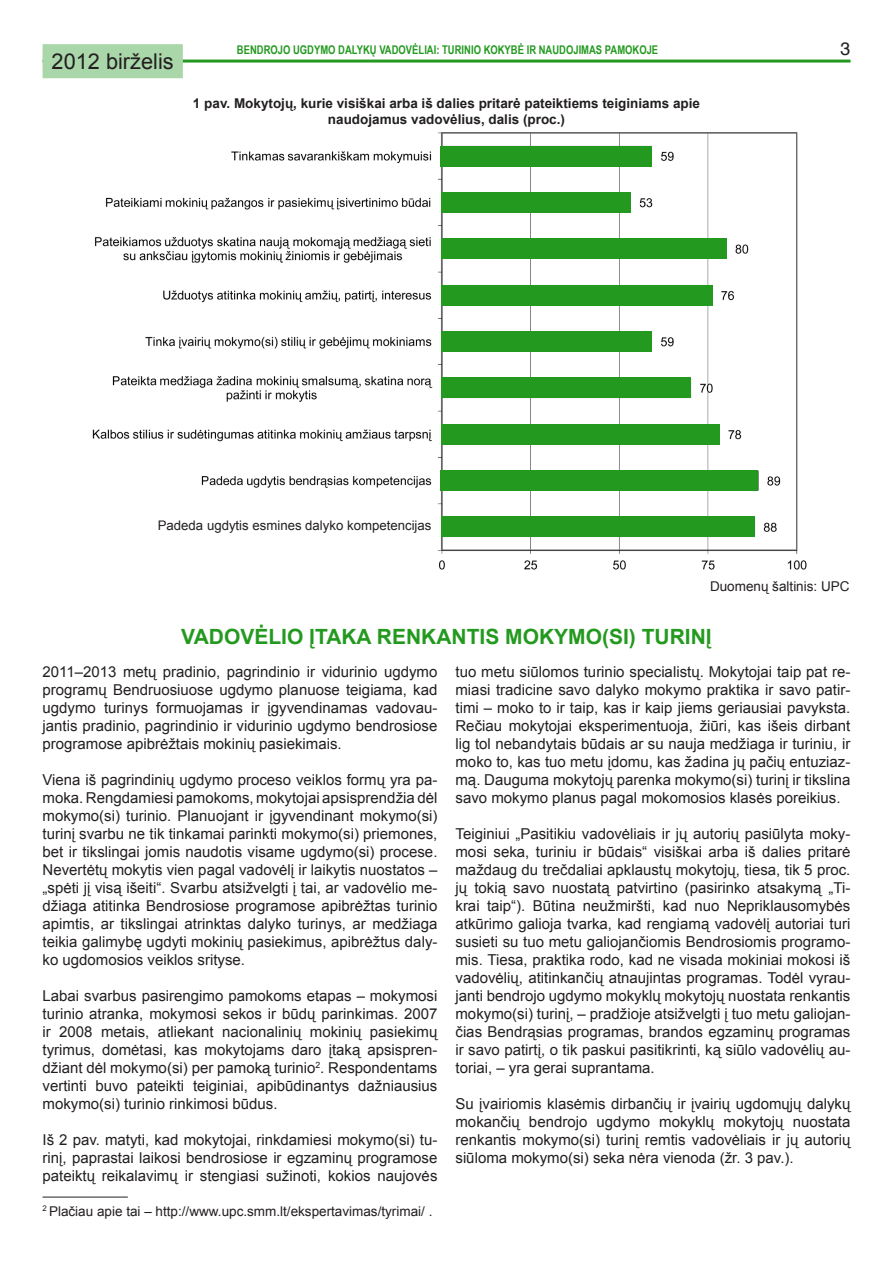
<style>
.page{position:relative;width:893px;height:1263px;background:#fff}
.page>*{position:absolute;margin:0;border:0;box-sizing:border-box;transform-origin:0 0}
.t1{font:21.75px "Arial";color:#231f20}
.ANTRASTĖ{font:700 21px "Arial";color:#239a1f}
.t2{font:18px "Helvetica LT";color:#231f20}
.A_BODY{font:15px/18px "Arial";color:#231f20;text-align:justify}
.t3{font:700 13.5px/16.2px "Arial";color:#231f20;text-align:center}
.A_BODY-2{font:13.5px "Arial";color:#231f20}
.A_BODY-3{font:13.2px "Arial";color:#231f20}
.t4{font:700 12px "Arial Narrow";color:#239a1f;scale:.96 1}
</style>
<div class="page">
<hr style="left:43px;top:60px;width:807px;height:3px;background:#239a1f">
<div style="left:43px;top:44px;width:140px;height:34px;background:#aad7a9;border:2px solid #aad7a9"></div>
<img style="left:92px;top:132px;width:715px;height:438px">
<div style="left:441px;top:146px;width:211px;height:21px;background:#239a1f"></div>
<div style="left:441px;top:192px;width:190px;height:21px;background:#239a1f"></div>
<div style="left:441px;top:239px;width:286px;height:20px;background:#239a1f"></div>
<div style="left:441px;top:285px;width:271px;height:20px;background:#239a1f"></div>
<div style="left:441px;top:331px;width:211px;height:20px;background:#239a1f"></div>
<div style="left:441px;top:377px;width:250px;height:21px;background:#239a1f"></div>
<div style="left:441px;top:424px;width:278px;height:20px;background:#239a1f"></div>
<div style="left:441px;top:470px;width:317px;height:20px;background:#239a1f"></div>
<div style="left:441px;top:516px;width:313px;height:21px;background:#239a1f"></div>
<hr style="left:43px;top:1197px;width:85px;height:1px;background:#231f20">
<div style="left:159px;top:517px;width:273px;height:19px;background:#fff"></div>
<p class="t1" style="left:52px;top:47px;width:124px">2012 birželis</p>
<p class="t4" style="left:237px;top:41px;width:440px">BENDROJO UGDYMO DALYKŲ VADOVĖLIAI: TURINIO KOKYBĖ IR NAUDOJIMAS PAMOKOJE</p>
<p class="t2" style="left:841px;top:37px;width:11px">3</p>
<p class="t3" style="left:193px;top:95px;width:508px">1 pav. Mokytojų, kurie visiškai arba iš dalies pritarė pateiktiems teiginiams apie naudojamus vadovėlius, dalis (proc.)</p>
<p class="A_BODY-3" style="left:158px;top:517px;width:275px">Padeda ugdytis esmines dalyko kompetencijas</p>
<p class="A_BODY-2" style="left:710px;top:577px;width:141px">Duomenų šaltinis: UPC</p>
<p class="ANTRASTĖ" style="left:181px;top:623px;width:57px">Vadovėlio</p>
<p class="ANTRASTĖ" style="left:309px;top:623px;width:21px">įtaka</p>
<p class="ANTRASTĖ" style="left:377px;top:623px;width:15px">renkantis</p>
<p class="ANTRASTĖ" style="left:505px;top:623px;width:17px">mok</p>
<p class="ANTRASTĖ" style="left:554px;top:623px;width:159px">ymo(si) turin į</p>
<p class="A_BODY" style="left:43px;top:663px;width:396px">2011–2013 metų pradinio, pagrindinio ir vidurinio ugdymo programų Bendruosiuose ugdymo planuose teigiama, kad ugdymo turinys formuojamas ir įgyvendinamas vadovau&shy;jantis pradinio, pagrindinio ir vidurinio ugdymo bendrosiose programose apibrėžtais mokinių pasiekimais.</p>
<p class="A_BODY" style="left:43px;top:771px;width:396px">Viena iš pagrindinių ugdymo proceso veiklos formų yra pa&shy;moka. Rengdamiesi pamokoms, mokytojai apsisprendžia dėl mokymo(si) turinio. Planuojant ir įgyvendinant mokymo(si) turinį svarbu ne tik tinkamai parinkti mokymo(si) priemones, bet ir tikslingai jomis naudotis visame ugdymo(si) procese.<br>Nevertėtų mokytis vien pagal vadovėlį ir laikytis nuostatos – „spėti jį visą išeiti“. Svarbu atsižvelgti į tai, ar vadovėlio me&shy;džiaga atitinka Bendrosiose programose apibrėžtas turinio apimtis, ar tikslingai atrinktas dalyko turinys, ar medžiaga teikia galimybę ugdyti mokinių pasiekimus, apibrėžtus daly&shy;ko ugdomosios veiklos srityse.</p>
<p class="A_BODY" style="left:43px;top:987px;width:396px">Labai svarbus pasirengimo pamokoms etapas – mokymosi turinio atranka, mokymosi sekos ir būdų parinkimas. 2007 ir 2008 metais, atliekant nacionalinių mokinių pasiekimų tyrimus, domėtasi, kas mokytojams daro įtaką apsispren&shy;džiant dėl mokymo(si) per pamoką turinio<sup>2</sup>. Respondentams vertinti buvo pateikti teiginiai, apibūdinantys dažniausius mokymo(si) turinio rinkimosi būdus.</p>
<p class="A_BODY" style="left:43px;top:1131px;width:396px">Iš 2 pav. matyti, kad mokytojai, rinkdamiesi mokymo(si) tu&shy;rinį, paprastai laikosi bendrosiose ir egzaminų programose pateiktų reikalavimų ir stengiasi sužinoti, kokios naujovės</p>
<p class="A_BODY-2" style="left:43px;top:1202px;width:391px"><sup>2</sup> Plačiau apie tai – http://www.upc.smm.lt/ekspertavimas/tyrimai/ .</p>
<p class="A_BODY" style="left:455px;top:663px;width:396px">tuo metu siūlomos turinio specialistų. Mokytojai taip pat re&shy;miasi tradicine savo dalyko mokymo praktika ir savo patir&shy;timi – moko to ir taip, kas ir kaip jiems geriausiai pavyksta.<br>Rečiau mokytojai eksperimentuoja, žiūri, kas išeis dirbant lig tol nebandytais būdais ar su nauja medžiaga ir turiniu, ir moko to, kas tuo metu įdomu, kas žadina jų pačių entuziaz&shy;mą. Dauguma mokytojų parenka mokymo(si) turinį ir tikslina savo mokymo planus pagal mokomosios klasės poreikius.</p>
<p class="A_BODY" style="left:455px;top:825px;width:396px">Teiginiui „Pasitikiu vadovėliais ir jų autorių pasiūlyta moky&shy;mosi seka, turiniu ir būdais“ visiškai arba iš dalies pritarė maždaug du trečdaliai apklaustų mokytojų, tiesa, tik 5 proc. jų tokią savo nuostatą patvirtino (pasirinko atsakymą „Ti&shy;krai taip“). Būtina neužmiršti, kad nuo Nepriklausomybės atkūrimo galioja tvarka, kad rengiamą vadovėlį autoriai turi susieti su tuo metu galiojančiomis Bendrosiomis programo&shy;mis. Tiesa, praktika rodo, kad ne visada mokiniai mokosi iš vadovėlių, atitinkančių atnaujintas programas. Todėl vyrau&shy;janti bendrojo ugdymo mokyklų mokytojų nuostata renkantis mokymo(si) turinį, – pradžioje atsižvelgti į tuo metu galiojan&shy;čias Bendrąsias programas, brandos egzaminų programas ir savo patirtį, o tik paskui pasitikrinti, ką siūlo vadovėlių au&shy;toriai, – yra gerai suprantama.</p>
<p class="A_BODY" style="left:455px;top:1095px;width:396px">Su įvairiomis klasėmis dirbančių ir įvairių ugdomųjų dalykų mokančių bendrojo ugdymo mokyklų mokytojų nuostata renkantis mokymo(si) turinį remtis vadovėliais ir jų autorių siūloma mokymo(si) seka nėra vienoda (žr. 3 pav.).</p>
</div>
